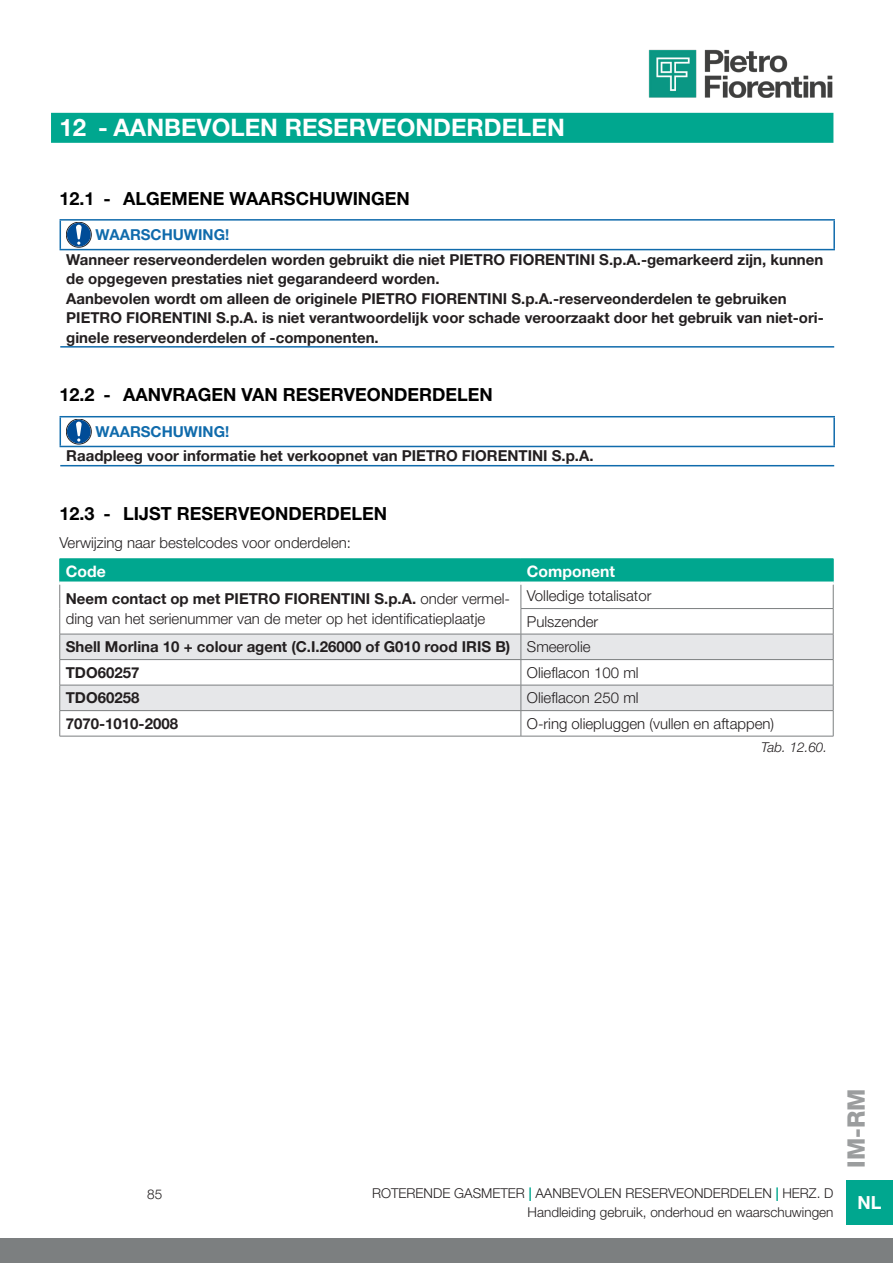
<style>
.page{position:relative;width:893px;height:1263px;background:#fff}
.page>*{position:absolute;margin:0;border:0;box-sizing:border-box;transform-origin:0 0}
.t1{font:700 24px "Helvetica Neue LT Pro";color:#fff}
.t2{font:800 24px "Helvetica Neue LT Pro";color:#9b9d9e}
.t3{font:700 18px "Helvetica Neue LT Pro";color:#000}
.t4{font:700 18px "Helvetica Neue LT Pro";color:#fff}
.Helvetica_Neue_LT_Pro_75_Bold_10_5_Sx_Bi{font:700 15.75px "Helvetica Neue LT Pro";color:#fff}
.Helvetica_Neue_LT_Pro_75_Bold_10_5_Centr{font:700 15.75px "Helvetica Neue LT Pro";color:#fff}
.Helvetica_Neue_LT_Pro_75_Bold_10_Sx_Nero{font:700 15px/19.5px "Helvetica Neue LT Pro";color:#231f20}
.Corpo_Testo_Helvetica_Neue_LT_Pro_45_Lig{font:300 15px/19.5px "Helvetica Neue LT Pro";color:#231f20}
.Corpo_Testo_Helvetica_Neue_LT_Pro_45_Lig-2{font:700 15px "Helvetica Neue LT Pro";color:#231f20}
.Helvetica_Neue_LT_Pro_75_Bold_10_Sx_AVVI{font:700 15px "Helvetica Neue LT Pro";color:#106bac}
.t5{font:300 13.5px "Helvetica Neue LT Pro";color:#231f20}
.t6{font:italic 300 13.5px "Helvetica Neue LT Pro";color:#231f20}
.s1{font-weight:700}
.s2{font-weight:700;color:#00a78f}
</style>
<div class="page">
<img style="left:648px;top:49px;width:185px;height:49px">
<div style="left:0;top:1238px;width:893px;height:25px;background:#7c7f80"></div>
<div style="left:846px;top:1180px;width:47px;height:45px;background:#00a78f"></div>
<div style="left:51px;top:113px;width:782px;height:30px;background:#00a78f"></div>
<hr style="left:60px;top:346px;width:774px;height:2px;background:#106bac">
<hr style="left:60px;top:219px;width:775px;height:2px;background:#106bac">
<svg style="left:60px;top:221px;width:1px;height:28px"></svg>
<hr style="left:833px;top:221px;width:2px;height:28px;background:#106bac">
<hr style="left:60px;top:249px;width:775px;height:1px;background:#106bac">
<svg style="left:66px;top:222px;width:25px;height:25px"></svg>
<div style="left:66px;top:222px;width:25px;height:25px;border:1px solid #231f20;border-radius:50%"></div>
<div style="left:67px;top:223px;width:24px;height:24px;background:#004c97;border-radius:50%"></div>
<svg style="left:76px;top:225px;width:6px;height:20px"></svg>
<hr style="left:60px;top:465px;width:774px;height:1px;background:#106bac">
<hr style="left:60px;top:416px;width:775px;height:1px;background:#106bac">
<svg style="left:60px;top:417px;width:1px;height:29px"></svg>
<hr style="left:833px;top:417px;width:2px;height:29px;background:#106bac">
<hr style="left:60px;top:446px;width:775px;height:1px;background:#106bac">
<svg style="left:66px;top:419px;width:25px;height:25px"></svg>
<div style="left:66px;top:419px;width:25px;height:25px;border:1px solid #231f20;border-radius:50%"></div>
<div style="left:67px;top:420px;width:24px;height:23px;background:#004c97;border-radius:50%"></div>
<svg style="left:76px;top:422px;width:6px;height:20px"></svg>
<hr style="left:60px;top:558px;width:461px;height:1px;background:#00a78f">
<hr style="left:521px;top:558px;width:312px;height:1px;background:#00a78f">
<svg style="left:59px;top:559px;width:775px;height:177px"></svg>
<hr style="left:60px;top:581px;width:461px;height:3px;background:#fff">
<hr style="left:521px;top:581px;width:312px;height:3px;background:#fff">
<hr style="left:60px;top:634px;width:461px;height:1px;background:#7c7f80">
<hr style="left:60px;top:659px;width:461px;height:1px;background:#7c7f80">
<hr style="left:60px;top:685px;width:461px;height:1px;background:#7c7f80">
<hr style="left:60px;top:710px;width:461px;height:1px;background:#7c7f80">
<hr style="left:60px;top:736px;width:461px;height:1px;background:#7c7f80">
<hr style="left:521px;top:736px;width:312px;height:1px;background:#7c7f80">
<hr style="left:521px;top:608px;width:312px;height:1px;background:#7c7f80">
<hr style="left:521px;top:634px;width:312px;height:1px;background:#7c7f80">
<hr style="left:521px;top:659px;width:312px;height:1px;background:#7c7f80">
<hr style="left:521px;top:685px;width:312px;height:1px;background:#7c7f80">
<hr style="left:521px;top:710px;width:312px;height:1px;background:#7c7f80">
<p class="t1" style="left:60px;top:113px;width:507px">12 - AANBEVOLEN RESERVEONDERDELEN</p>
<p class="t3" style="left:60px;top:187px;width:352px">12.1 - ALGEMENE WAARSCHUWINGEN</p>
<p class="Helvetica_Neue_LT_Pro_75_Bold_10_Sx_AVVI" style="left:96px;top:225px;width:135px">WAARSCHUWING!</p>
<p class="Helvetica_Neue_LT_Pro_75_Bold_10_Sx_Nero" style="left:66px;top:249px;width:758px">Wanneer reserveonderdelen worden gebruikt die niet PIETRO FIORENTINI S.p.A.-gemarkeerd zijn, kunnen de opgegeven prestaties niet gegarandeerd worden.</p>
<p class="Helvetica_Neue_LT_Pro_75_Bold_10_Sx_Nero" style="left:66px;top:288px;width:722px">Aanbevolen wordt om alleen de originele PIETRO FIORENTINI S.p.A.-reserveonderdelen te gebruiken</p>
<p class="Helvetica_Neue_LT_Pro_75_Bold_10_Sx_Nero" style="left:66px;top:308px;width:759px">PIETRO FIORENTINI S.p.A. is niet verantwoordelijk voor schade veroorzaakt door het gebruik van niet-ori&shy;ginele reserveonderdelen of -componenten.</p>
<p class="t3" style="left:60px;top:384px;width:435px">12.2 - AANVRAGEN VAN RESERVEONDERDELEN</p>
<p class="Helvetica_Neue_LT_Pro_75_Bold_10_Sx_AVVI" style="left:96px;top:422px;width:135px">WAARSCHUWING!</p>
<p class="Helvetica_Neue_LT_Pro_75_Bold_10_Sx_Nero" style="left:66px;top:446px;width:529px">Raadpleeg voor informatie het verkoopnet van PIETRO FIORENTINI S.p.A.</p>
<p class="t3" style="left:60px;top:503px;width:329px">12.3 - LIJST RESERVEONDERDELEN</p>
<p class="Corpo_Testo_Helvetica_Neue_LT_Pro_45_Lig" style="left:60px;top:533px;width:293px">Verwijzing naar bestelcodes voor onderdelen:</p>
<p class="Helvetica_Neue_LT_Pro_75_Bold_10_5_Centr" style="left:66px;top:561px;width:41px">Code</p>
<p class="Helvetica_Neue_LT_Pro_75_Bold_10_5_Sx_Bi" style="left:527px;top:561px;width:90px">Component</p>
<p class="Corpo_Testo_Helvetica_Neue_LT_Pro_45_Lig" style="left:66px;top:589px;width:446px"><span class="s1">Neem contact op met PIETRO FIORENTINI S.p.A.</span> onder vermel&shy;ding van het serienummer van de meter op het identificatieplaatje</p>
<p class="Corpo_Testo_Helvetica_Neue_LT_Pro_45_Lig" style="left:527px;top:586px;width:126px">Volledige totalisator</p>
<p class="Corpo_Testo_Helvetica_Neue_LT_Pro_45_Lig" style="left:527px;top:611px;width:73px">Pulszender</p>
<p class="Corpo_Testo_Helvetica_Neue_LT_Pro_45_Lig-2" style="left:66px;top:638px;width:446px">Shell Morlina 10 + colour agent (C.I.26000 of G010 rood IRIS B)</p>
<p class="Corpo_Testo_Helvetica_Neue_LT_Pro_45_Lig" style="left:527px;top:637px;width:65px">Smeerolie</p>
<p class="Corpo_Testo_Helvetica_Neue_LT_Pro_45_Lig-2" style="left:66px;top:663px;width:75px">TDO60257</p>
<p class="Corpo_Testo_Helvetica_Neue_LT_Pro_45_Lig" style="left:527px;top:662px;width:113px">Olieflacon 100 ml</p>
<p class="Corpo_Testo_Helvetica_Neue_LT_Pro_45_Lig-2" style="left:66px;top:689px;width:75px">TDO60258</p>
<p class="Corpo_Testo_Helvetica_Neue_LT_Pro_45_Lig" style="left:527px;top:688px;width:113px">Olieflacon 250 ml</p>
<p class="Corpo_Testo_Helvetica_Neue_LT_Pro_45_Lig-2" style="left:66px;top:714px;width:114px">7070-1010-2008</p>
<p class="Corpo_Testo_Helvetica_Neue_LT_Pro_45_Lig" style="left:527px;top:713px;width:249px">O-ring oliepluggen (vullen en aftappen)</p>
<p class="t6" style="left:761px;top:739px;width:68px">Tab. 12.60.</p>
<p class="t5" style="left:147px;top:1185px;width:17px">85</p>
<p class="t5" style="left:372px;top:1185px;width:463px">ROTERENDE GASMETER <span class="s2">|</span> AANBEVOLEN RESERVEONDERDELEN <span class="s2">|</span> HERZ. D</p>
<p class="t5" style="left:528px;top:1204px;width:307px">Handleiding gebruik, onderhoud en waarschuwingen</p>
<h1 class="t2" style="left:842px;top:1168px;width:81px;rotate:-90deg">IM-RM</h1>
<p class="t4" style="left:858px;top:1191px;width:26px">NL</p>
</div>
